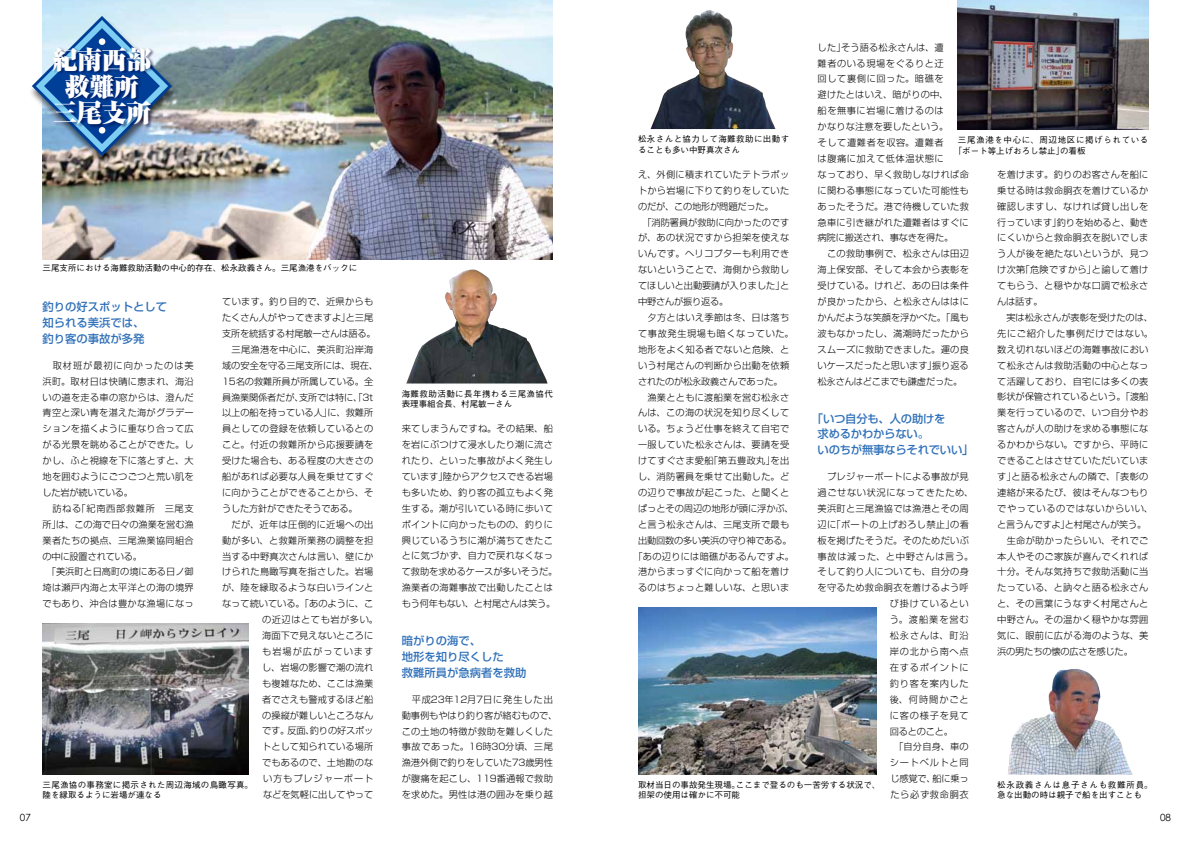
<style>
.page{position:relative;width:1191px;height:842px;background:#fff}
.page>*{position:absolute;margin:0;border:0;box-sizing:border-box;transform-origin:0 0}
.t1{font:900 24.8px/26.9px "Ryumin Pro";letter-spacing:-.01em;color:#fff;text-align:center}
.t2{font:500 11.3px/15.9px "Shin Go Pro";color:#3071b9}
.t3{font:500 11.3px/15.9px "Shin Go Pro";letter-spacing:-.02em;color:#3071b9}
.t4{font:9.9px "Century Gothic";color:#000}
.t5{font:300 9.2px/15.9px "Shin Go Pro";letter-spacing:.03em;color:#000}
.t6{font:300 9.2px "Shin Go Pro";letter-spacing:-.005em;color:#000}
.t7{font:300 9.2px "Shin Go Pro";letter-spacing:-.02em;color:#000}
.t8{font:300 9.2px "Shin Go Pro";letter-spacing:.005em;color:#000}
.t9{font:300 9.2px "Shin Go Pro";letter-spacing:.085em;color:#000}
.t10{font:300 9.2px "Shin Go Pro";letter-spacing:.01em;color:#000}
.t11{font:300 9.2px "Shin Go Pro";letter-spacing:.065em;color:#000}
.t12{font:300 9.2px "Shin Go Pro";letter-spacing:.075em;color:#000}
.t13{font:300 9.2px "Shin Go Pro";color:#000}
.t14{font:300 9.2px "Shin Go Pro";letter-spacing:.06em;color:#000}
.t15{font:300 9.2px "Shin Go Pro";letter-spacing:.105em;color:#000}
.t16{font:300 9.2px "Shin Go Pro";letter-spacing:.095em;color:#000}
.t17{font:500 8.5px/10.6px "Gothic BBB Pro";color:#000}
.t18{font:500 8.5px/10.6px "Gothic BBB Pro";letter-spacing:.05em;color:#000}
.t19{font:500 8.5px/10.6px "Gothic BBB Pro";letter-spacing:.035em;color:#000}
.t20{font:500 8.5px/10.6px "Gothic BBB Pro";letter-spacing:.075em;color:#000}
</style>
<div class="page">
<img style="left:43px;top:0;width:510px;height:260px">
<img style="left:43px;top:624px;width:206px;height:151px">
<div style="left:27px;top:15px;width:151px;height:151px;background:#000;opacity:.6"></div>
<img style="left:30px;top:14px;width:144px;height:144px">
<div style="left:53px;top:47px;width:102px;height:82px;background:#000036;opacity:.5"></div>
<div style="left:99px;top:38px;width:6px;height:7px;background:#fff;border-radius:50%"></div>
<div style="left:99px;top:127px;width:6px;height:7px;background:#fff;border-radius:50%"></div>
<img style="left:638px;top:608px;width:238px;height:167px">
<img style="left:958px;top:0;width:190px;height:130px">
<img style="left:406px;top:270px;width:141px;height:113px">
<img style="left:650px;top:10px;width:125px;height:119px">
<img style="left:1008px;top:669px;width:124px;height:106px">
<h1 class="t1" style="left:53px;top:44px;width:100px">紀南西部救難所三尾支所</h1>
<p class="t17" style="left:43px;top:262px;width:316px">三尾支所における海難救助活動の中心的存在、松永政義さん。三尾漁港をバックに</p>
<p class="t5" style="left:222px;top:292px;width:153px">ています。釣り目的で、近県からも</p>
<p class="t6" style="left:222px;top:310px;width:153px">たくさん人がやってきますよ」と三尾</p>
<p class="t7" style="left:222px;top:326px;width:155px">支所を統括する村尾敏一さんは語る。</p>
<p class="t5" style="left:222px;top:340px;width:153px">　三尾漁港を中心に、美浜町沿岸海</p>
<p class="t6" style="left:222px;top:358px;width:157px">域の安全を守る三尾支所には、現在、</p>
<p class="t6" style="left:222px;top:373px;width:153px">15名の救難所員が所属している。全</p>
<p class="t7" style="left:222px;top:389px;width:153px">員漁業関係者だが、支所では特に、「3t</p>
<p class="t6" style="left:222px;top:405px;width:153px">以上の船を持っている人」に、救難所</p>
<p class="t5" style="left:222px;top:420px;width:153px">員としての登録を依頼しているとの</p>
<p class="t5" style="left:222px;top:436px;width:153px">こと。付近の救難所から応援要請を</p>
<p class="t5" style="left:222px;top:451px;width:153px">受けた場合も、ある程度の大きさの</p>
<p class="t5" style="left:222px;top:467px;width:153px">船があれば必要な人員を乗せてすぐ</p>
<p class="t5" style="left:222px;top:483px;width:153px">に向かうことができることから、そ</p>
<p class="t7" style="left:222px;top:501px;width:137px">うした方針ができたそうである。</p>
<p class="t5" style="left:222px;top:515px;width:153px">　だが、近年は圧倒的に近場への出</p>
<p class="t5" style="left:222px;top:531px;width:153px">動が多い、と救難所業務の調整を担</p>
<p class="t5" style="left:222px;top:547px;width:153px">当する中野真次さんは言い、壁にか</p>
<p class="t5" style="left:222px;top:563px;width:153px">けられた鳥瞰写真を指さした。岩場</p>
<p class="t5" style="left:222px;top:579px;width:153px">が、陸を縁取るような白いラインと</p>
<p class="t13" style="left:222px;top:596px;width:153px">なって続いている。「あのように、こ</p>
<p class="t14" style="left:262px;top:612px;width:117px">の近辺はとても岩が多い。</p>
<p class="t8" style="left:262px;top:628px;width:113px">海面下で見えないところに</p>
<p class="t15" style="left:262px;top:644px;width:113px">も岩場が広がっています</p>
<p class="t10" style="left:262px;top:660px;width:113px">し、岩場の影響で潮の流れ</p>
<p class="t10" style="left:262px;top:676px;width:113px">も複雑なため、ここは漁業</p>
<p class="t8" style="left:262px;top:692px;width:113px">者でさえも警戒するほど船</p>
<p class="t8" style="left:262px;top:707px;width:113px">の操縦が難しいところなん</p>
<p class="t7" style="left:262px;top:723px;width:113px">です。反面、釣りの好スポッ</p>
<p class="t8" style="left:262px;top:739px;width:113px">トとして知られている場所</p>
<p class="t10" style="left:262px;top:755px;width:113px">でもあるので、土地勘のな</p>
<p class="t16" style="left:263px;top:771px;width:112px">い方もプレジャーボート</p>
<p class="t6" style="left:263px;top:787px;width:112px">などを気軽に出してやって</p>
<p class="t2" style="left:43px;top:298px;width:126px">釣りの好スポットとして知られる美浜では、<br>釣り客の事故が多発</p>
<p class="t5" style="left:43px;top:356px;width:153px">　取材班が最初に向かったのは美浜町。取材日は快晴に恵まれ、海沿いの道を走る車の窓からは、澄んだ青空と深い青を湛えた海がグラデーションを描くように重なり合って広がる光景を眺めることができた。しかし、ふと視線を下に落とすと、大地を囲むようにごつごつと荒い肌をした岩が続いている。<br>　訪ねる「紀南西部救難所　三尾支所」は、この海で日々の漁業を営む漁業者たちの拠点、三尾漁業協同組合の中に設置されている。<br>　「美浜町と日高町の境にある日ノ御埼は瀬戸内海と太平洋との海の境界でもあり、沖合は豊かな漁場になっ</p>
<p class="t19" style="left:43px;top:778px;width:212px">三尾漁協の事務室に掲示された周辺海域の鳥瞰写真。陸を縁取るように岩場が連なる</p>
<p class="t18" style="left:402px;top:387px;width:153px">海難救助活動に長年携わる三尾漁協代表理事組合長、村尾敏一さん</p>
<p class="t5" style="left:402px;top:420px;width:157px">来てしまうんですね。その結果、船を岩にぶつけて浸水したり潮に流されたり、といった事故がよく発生しています」陸からアクセスできる岩場も多いため、釣り客の孤立もよく発生する。潮が引いている時に歩いてポイントに向かったものの、釣りに興じているうちに潮が満ちてきたことに気づかず、自力で戻れなくなって救助を求めるケースが多いそうだ。漁業者の海難事故で出動したことはもう何年もない、と村尾さんは笑う。</p>
<p class="t2" style="left:402px;top:632px;width:126px">暗がりの海で、<br>地形を知り尽くした<br>救難所員が急病者を救助</p>
<p class="t5" style="left:402px;top:690px;width:157px">　平成23年12月7日に発生した出動事例もやはり釣り客が絡むもので、この土地の特徴が救助を難しくした事故であった。16時30分頃、三尾漁港外側で釣りをしていた73歳男性が腹痛を起こし、119番通報で救助を求めた。男性は港の囲みを乗り越</p>
<p class="t5" style="left:817px;top:38px;width:153px">した」そう語る松永さんは、遭<br>難者のいる現場をぐるりと迂<br>回して裏側に回った。暗礁を<br>避けたとはいえ、暗がりの中、<br>船を無事に岩場に着けるのは<br>かなりな注意を要したという。<br>そして遭難者を収容。遭難者<br>は腹痛に加えて低体温状態に<br>なっており、早く救助しなければ命に関わる事態になっていた可能性もあったそうだ。港で待機していた救急車に引き継がれた遭難者はすぐに病院に搬送され、事なきを得た。<br>　この救助事例で、松永さんは田辺海上保安部、そして本会から表彰を受けている。けれど、あの日は条件が良かったから、と松永さんははにかんだような笑顔を浮かべた。「風も波もなかったし、満潮時だったからスムーズに救助できました。運の良いケースだったと思います」振り返る松永さんはどこまでも謙虚だった。</p>
<p class="t3" style="left:817px;top:409px;width:157px;text-indent:-6px">「いつ自分も、人の助けを<br>求めるかわからない。<br>いのちが無事ならそれでいい」</p>
<p class="t5" style="left:817px;top:467px;width:153px">　プレジャーボートによる事故が見</p>
<p class="t11" style="left:817px;top:485px;width:157px">過ごせない状況になってきたため、</p>
<p class="t5" style="left:817px;top:499px;width:153px">美浜町と三尾漁協では漁港とその周</p>
<p class="t5" style="left:817px;top:515px;width:153px">辺に「ボートの上げおろし禁止」の看</p>
<p class="t5" style="left:817px;top:531px;width:153px">板を掲げたそうだ。そのためだいぶ</p>
<p class="t12" style="left:817px;top:548px;width:157px">事故は減った、と中野さんは言う。</p>
<p class="t5" style="left:817px;top:563px;width:153px">そして釣り人についても、自分の身</p>
<p class="t5" style="left:817px;top:579px;width:153px">を守るため救命胴衣を着けるよう呼</p>
<p class="t9" style="left:889px;top:596px;width:81px">び掛けているとい</p>
<p class="t5" style="left:889px;top:611px;width:81px">う。渡船業を営む</p>
<p class="t5" style="left:889px;top:626px;width:81px">松永さんは、町沿</p>
<p class="t9" style="left:889px;top:644px;width:81px">岸の北から南へ点</p>
<p class="t9" style="left:889px;top:660px;width:81px">在するポイントに</p>
<p class="t9" style="left:889px;top:676px;width:81px">釣り客を案内した</p>
<p class="t5" style="left:889px;top:690px;width:81px">後、何時間かごと</p>
<p class="t9" style="left:889px;top:707px;width:81px">に客の様子を見て</p>
<p class="t5" style="left:889px;top:722px;width:65px">回るとのこと。</p>
<p class="t5" style="left:889px;top:738px;width:81px">　「自分自身、車の</p>
<p class="t9" style="left:889px;top:755px;width:81px">シートベルトと同</p>
<p class="t7" style="left:890px;top:771px;width:80px">じ感覚で、船に乗っ</p>
<p class="t12" style="left:890px;top:787px;width:80px">たら必ず救命胴衣</p>
<p class="t18" style="left:638px;top:133px;width:153px">松永さんと協力して海難救助に出動することも多い中野真次さん</p>
<p class="t20" style="left:953px;top:133px;width:196px;text-indent:4px">三尾漁港を中心に、周辺地区に掲げられている「ボート等上げおろし禁止」の看板</p>
<p class="t5" style="left:638px;top:165px;width:153px">え、外側に積まれていたテトラポッ</p>
<p class="t5" style="left:638px;top:181px;width:153px">トから岩場に下りて釣りをしていた</p>
<p class="t7" style="left:638px;top:199px;width:137px">のだが、この地形が問題だった。</p>
<p class="t6" style="left:638px;top:214px;width:153px">　「消防署員が救助に向かったのです</p>
<p class="t5" style="left:638px;top:229px;width:153px">が、あの状況ですから担架を使えな</p>
<p class="t5" style="left:638px;top:245px;width:153px">いんです。ヘリコプターも利用でき</p>
<p class="t5" style="left:638px;top:261px;width:153px">ないということで、海側から救助し</p>
<p class="t6" style="left:638px;top:278px;width:153px">てほしいと出動要請が入りました」と</p>
<p class="t7" style="left:638px;top:294px;width:92px">中野さんが振り返る。</p>
<p class="t5" style="left:638px;top:308px;width:153px">　夕方とはいえ季節は冬、日は落ち</p>
<p class="t11" style="left:638px;top:326px;width:157px">て事故発生現場も暗くなっていた。</p>
<p class="t5" style="left:638px;top:340px;width:153px">地形をよく知る者でないと危険、と</p>
<p class="t5" style="left:638px;top:356px;width:153px">いう村尾さんの判断から出動を依頼</p>
<p class="t7" style="left:638px;top:374px;width:146px">されたのが松永政義さんであった。</p>
<p class="t5" style="left:638px;top:388px;width:153px">　漁業とともに渡船業を営む松永さ</p>
<p class="t5" style="left:638px;top:404px;width:153px">んは、この海の状況を知り尽くして</p>
<p class="t5" style="left:638px;top:420px;width:153px">いる。ちょうど仕事を終えて自宅で</p>
<p class="t5" style="left:638px;top:436px;width:153px">一服していた松永さんは、要請を受</p>
<p class="t5" style="left:638px;top:451px;width:153px">けてすぐさま愛船「第五豊政丸」を出</p>
<p class="t5" style="left:638px;top:467px;width:153px">し、消防署員を乗せて出動した。ど</p>
<p class="t5" style="left:638px;top:483px;width:153px">の辺りで事故が起こった、と聞くと</p>
<p class="t6" style="left:638px;top:501px;width:157px">ぱっとその周辺の地形が頭に浮かぶ、</p>
<p class="t5" style="left:638px;top:515px;width:153px">と言う松永さんは、三尾支所で最も</p>
<p class="t7" style="left:638px;top:533px;width:155px">出動回数の多い美浜の守り神である。</p>
<p class="t5" style="left:633px;top:547px;width:162px">「あの辺りには暗礁があるんですよ。</p>
<p class="t5" style="left:638px;top:563px;width:153px">港からまっすぐに向かって船を着け</p>
<p class="t5" style="left:638px;top:579px;width:153px">るのはちょっと難しいな、と思いま</p>
<p class="t5" style="left:997px;top:165px;width:157px">を着けます。釣りのお客さんを船に乗せる時は救命胴衣を着けているか確認しますし、なければ貸し出しを行っています」釣りを始めると、動きにくいからと救命胴衣を脱いでしまう人が後を絶たないというが、見つけ次第「危険ですから」と諭して着けてもらう、と穏やかな口調で松永さんは話す。<br>　実は松永さんが表彰を受けたのは、先にご紹介した事例だけではない。数え切れないほどの海難事故において松永さんは救助活動の中心となって活躍しており、自宅には多くの表彰状が保管されているという。「渡船業を行っているので、いつ自分やお客さんが人の助けを求める事態になるかわからない。ですから、平時にできることはさせていただいています」と語る松永さんの隣で、「表彰の連絡が来るたび、彼はそんなつもりでやっているのではないからいい、と言うんですよ」と村尾さんが笑う。　生命が助かったらいい、それでご本人やそのご家族が喜んでくれれば十分。そんな気持ちで救助活動に当たっている、と訥々と語る松永さんと、その言葉にうなずく村尾さんと中野さん。その温かく穏やかな雰囲気に、眼前に広がる海のような、美浜の男たちの懐の広さを感じた。</p>
<p class="t17" style="left:997px;top:778px;width:157px">松永政義さんは息子さんも救難所員。急な出動の時は親子で船を出すことも</p>
<p class="t17" style="left:638px;top:778px;width:244px">取材当日の事故発生現場。ここまで登るのも一苦労する状況で、担架の使用は確かに不可能</p>
<p class="t4" style="left:20px;top:811px;width:12px">07</p>
<p class="t4" style="left:1160px;top:811px;width:12px">08</p>
</div>
